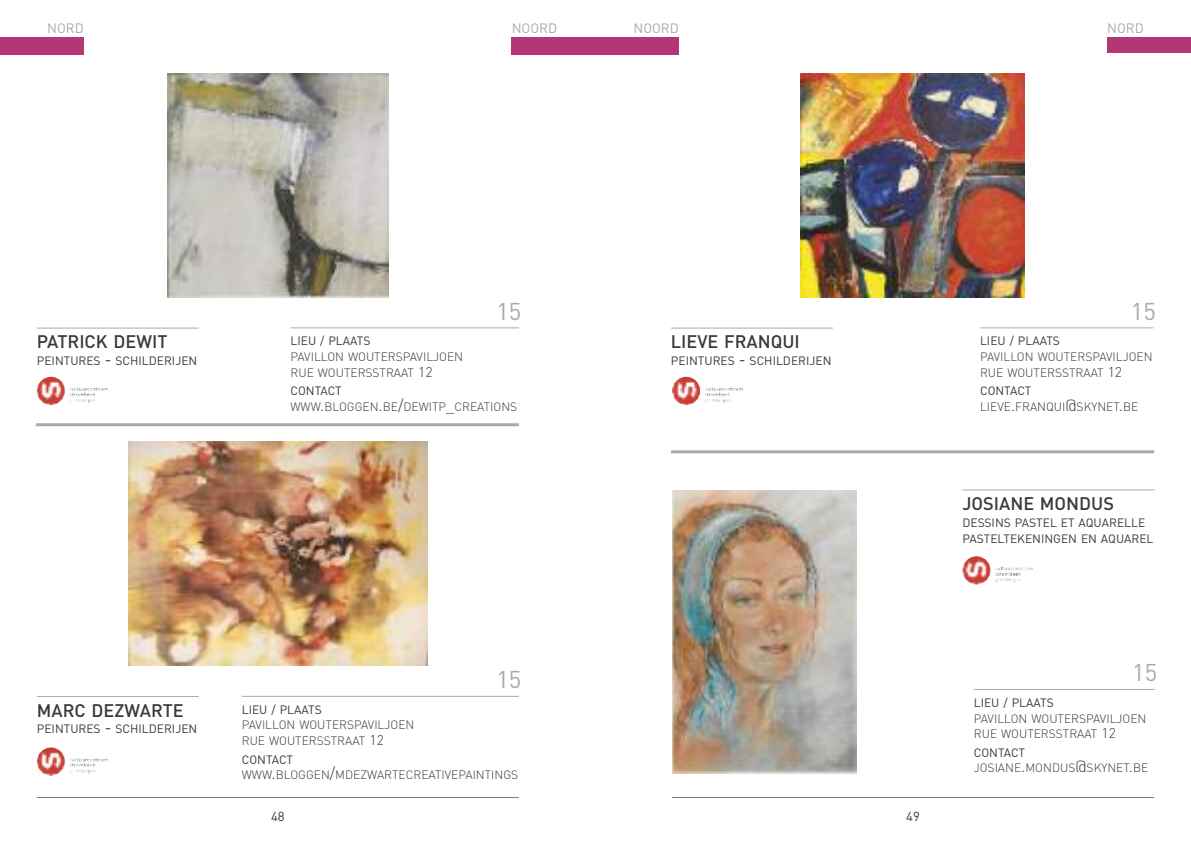
<style>
.page{position:relative;width:1191px;height:842px;background:#fff}
.page>*{position:absolute;margin:0;border:0;box-sizing:border-box;transform-origin:0 0}
.t1{font:24px "DIN";color:#a7aaae}
.t2{font:500 18px "DIN";color:#39383a}
.t3{font:13.6px "DIN";color:#a7aaae}
.t4{font:13px "DIN";color:#39383a}
.t5{font:300 12px/15.6px "DIN";color:#39383a}
.t6{font:12px/16.4px "DIN";color:#39383a}
.s1{font-size:16px}
.s2{font-size:14px}
.s3{font-weight:400}
</style>
<div class="page">
<hr style="left:37px;top:797px;width:482px;height:1px;background:#7e7e7f">
<div style="left:0;top:37px;width:84px;height:17px;background:#b43674"></div>
<div style="left:511px;top:37px;width:84px;height:17px;background:#b43674"></div>
<hr style="left:36px;top:423px;width:483px;height:3px;background:#a7aaae">
<div style="left:595px;top:37px;width:84px;height:17px;background:#b43674"></div>
<hr style="left:671px;top:450px;width:483px;height:3px;background:#a7aaae">
<img style="left:800px;top:74px;width:224px;height:224px">
<hr style="left:671px;top:328px;width:162px;height:1px;background:#a7aaae">
<hr style="left:980px;top:327px;width:173px;height:1px;background:#a7aaae">
<hr style="left:672px;top:797px;width:482px;height:1px;background:#7e7e7f">
<div style="left:1107px;top:37px;width:84px;height:16px;background:#b43674"></div>
<img style="left:672px;top:490px;width:184px;height:284px">
<hr style="left:962px;top:489px;width:192px;height:1px;background:#a7aaae">
<hr style="left:973px;top:689px;width:181px;height:1px;background:#a7aaae">
<img style="left:167px;top:74px;width:221px;height:224px">
<hr style="left:37px;top:328px;width:162px;height:1px;background:#a7aaae">
<hr style="left:290px;top:327px;width:229px;height:1px;background:#a7aaae">
<img style="left:129px;top:441px;width:298px;height:224px">
<hr style="left:37px;top:696px;width:162px;height:1px;background:#a7aaae">
<hr style="left:242px;top:696px;width:277px;height:1px;background:#a7aaae">
<img style="left:37px;top:377px;width:55px;height:28px">
<img style="left:672px;top:377px;width:55px;height:28px">
<img style="left:962px;top:556px;width:56px;height:28px">
<img style="left:37px;top:747px;width:55px;height:29px">
<p class="t3" style="left:47px;top:23px;width:38px">NORD</p>
<p class="t3" style="left:512px;top:23px;width:47px">NOORD</p>
<p class="t3" style="left:633px;top:23px;width:47px">NOORD</p>
<p class="t3" style="left:1107px;top:23px;width:38px">NORD</p>
<h2 class="t2" style="left:37px;top:332px;width:132px">PATRICK DEWIT</h2>
<p class="t6" style="left:37px;top:354px;width:162px">PEINTURES <span class="s1">-</span> SCHILDERIJEN</p>
<h1 class="t1" style="left:496px;top:303px;width:27px">15</h1>
<p class="t6" style="left:290px;top:334px;width:81px">LIEU / PLAATS</p>
<p class="t5" style="left:290px;top:349px;width:174px">PAVILLON WOUTERSPAVILJOEN<br>RUE WOUTERSSTRAAT <span class="s2">12</span></p>
<p class="t5" style="left:290px;top:383px;width:228px"><span class="s3">CONTACT<br></span>WWW<span class="s1">.</span>BLOGGEN<span class="s1">.</span>BE<span class="s1">/</span>DEWITP<span class="s1">_</span>CREATIONS</p>
<h2 class="t2" style="left:37px;top:700px;width:148px">MARC DEZWARTE</h2>
<p class="t6" style="left:37px;top:722px;width:162px">PEINTURES <span class="s1">-</span> SCHILDERIJEN</p>
<h1 class="t1" style="left:496px;top:671px;width:27px">15</h1>
<p class="t6" style="left:242px;top:703px;width:81px">LIEU / PLAATS</p>
<p class="t5" style="left:242px;top:717px;width:174px">PAVILLON WOUTERSPAVILJOEN<br>RUE WOUTERSSTRAAT <span class="s2">12</span></p>
<p class="t5" style="left:242px;top:751px;width:278px"><span class="s3">CONTACT<br></span>WWW<span class="s1">.</span>BLOGGEN<span class="s1">/</span>MDEZWARTECREATIVEPAINTINGS</p>
<p class="t4" style="left:271px;top:812px;width:15px">48</p>
<h2 class="t2" style="left:671px;top:332px;width:130px">LIEVE FRANQUI</h2>
<p class="t6" style="left:671px;top:354px;width:162px">PEINTURES <span class="s1">-</span> SCHILDERIJEN</p>
<h1 class="t1" style="left:1130px;top:303px;width:27px">15</h1>
<p class="t6" style="left:980px;top:334px;width:81px">LIEU / PLAATS</p>
<p class="t5" style="left:980px;top:349px;width:174px">PAVILLON WOUTERSPAVILJOEN<br>RUE WOUTERSSTRAAT <span class="s2">12</span></p>
<p class="t5" style="left:980px;top:383px;width:160px"><span class="s3">CONTACT<br></span>LIEVE<span class="s1">.</span>FRANQUI<span class="s1">@</span>SKYNET<span class="s1">.</span>BE</p>
<h2 class="t2" style="left:962px;top:493px;width:153px">JOSIANE MONDUS</h2>
<p class="t6" style="left:962px;top:515px;width:192px">DESSINS PASTEL ET AQUARELLE<br>PASTELTEKENINGEN EN AQUAREL</p>
<p class="t4" style="left:906px;top:812px;width:15px">49</p>
<h1 class="t1" style="left:1132px;top:664px;width:27px">15</h1>
<p class="t6" style="left:973px;top:696px;width:81px">LIEU / PLAATS</p>
<p class="t5" style="left:973px;top:711px;width:174px">PAVILLON WOUTERSPAVILJOEN<br>RUE WOUTERSSTRAAT <span class="s2">12</span></p>
<p class="t5" style="left:973px;top:745px;width:176px"><span class="s3">CONTACT<br></span>JOSIANE<span class="s1">.</span>MONDUS<span class="s1">@</span>SKYNET<span class="s1">.</span>BE</p>
</div>
